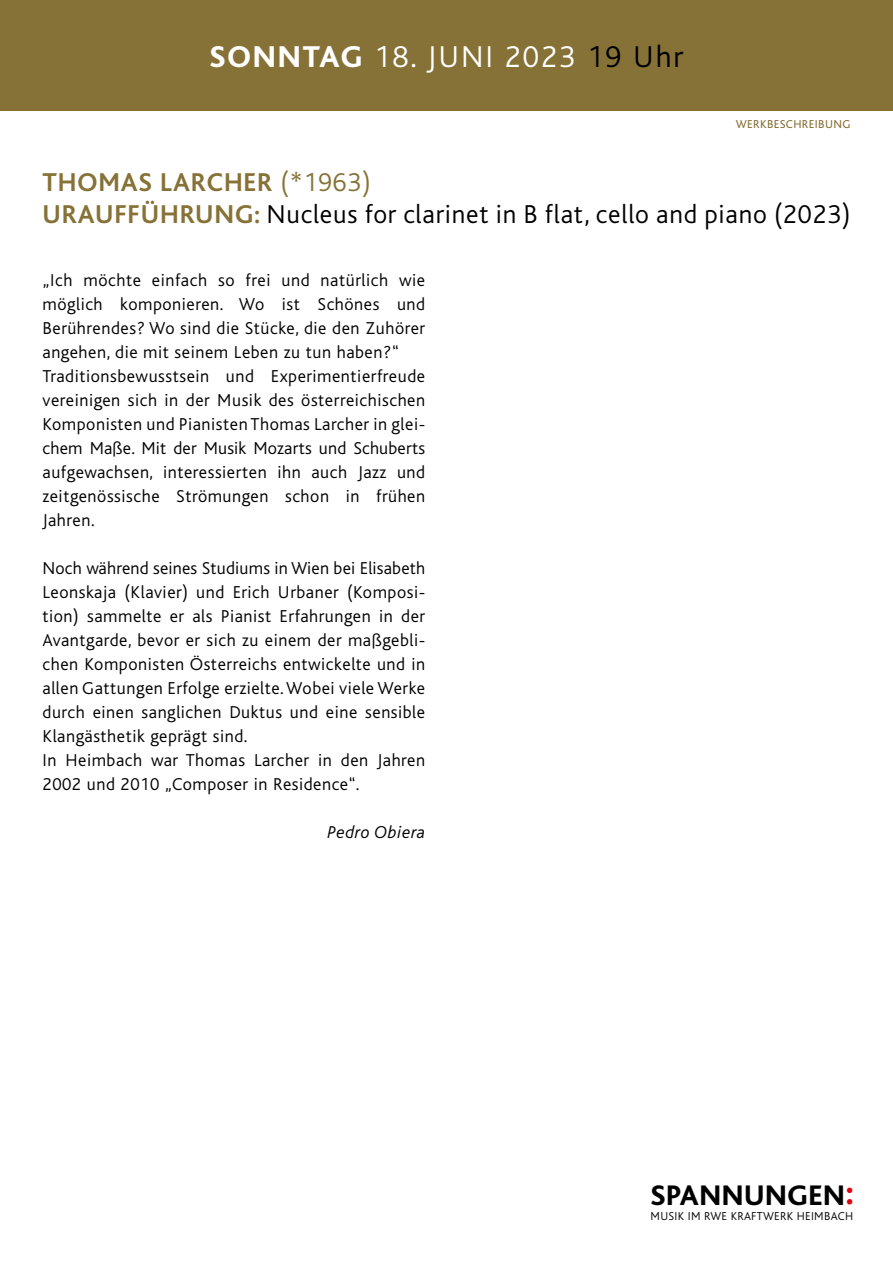
<style>
.page{position:relative;width:893px;height:1263px;background:#fff}
.page>*{position:absolute;margin:0;border:0;box-sizing:border-box;transform-origin:0 0}
.t1{font:300 31.5px "Bliss";letter-spacing:.06em;color:#fff}
.t2{font:800 29.7px "Bliss";letter-spacing:.02em;color:#000}
.t3{font:300 27px/32.4px "Bliss";letter-spacing:.03em;color:#000}
.t4{font:300 18px/24px "Bliss";letter-spacing:.03em;color:#000}
.t5{font:italic 300 18px "Bliss";letter-spacing:.03em;color:#000}
.t6{font:300 12px "Bliss";letter-spacing:.025em;color:#000}
.t7{font:12px "Bliss";letter-spacing:.03em;color:#867137}
.s1{font-weight:800}
.s2{color:#000}
.s3{font-weight:700;color:#867137}
.s4{color:#867137}
.s5{font-size:35.85px;color:#e3000f}
</style>
<div class="page">
<div style="left:0;top:0;width:893px;height:111px;background:#867137"></div>
<h1 class="t1" style="left:210px;top:40px;width:475px"><span class="s1">SONNTAG</span> 18. JUNI 2023 <span class="s2">19 Uhr</span></h1>
<p class="t7" style="left:736px;top:117px;width:116px">WERKBESCHREIBUNG</p>
<h3 class="t3" style="left:43px;top:166px;width:809px"><span class="s3">THOMAS LARCHER</span> <span class="s4">(*1963)<br></span><span class="s3">URAUFFÜHRUNG:</span> Nucleus for clarinet in B flat, cello and piano (2023)</h3>
<p class="t4" style="left:43px;top:268px;width:384px">„Ich möchte einfach so frei und natürlich wie möglich komponieren. Wo ist Schönes und Berührendes? Wo sind die Stücke, die den Zuhörer angehen, die mit seinem Leben zu tun haben?“ Traditionsbewusstsein und Experimentierfreude vereinigen sich in der Musik des österreichischen Komponisten und Pianisten Thomas Larcher in glei&shy;chem Maße. Mit der Musik Mozarts und Schuberts aufgewachsen, interessierten ihn auch Jazz und zeitgenössische Strömungen schon in frühen Jahren.</p>
<p class="t4" style="left:43px;top:556px;width:384px">Noch während seines Studiums in Wien bei Elisabeth Leonskaja (Klavier) und Erich Urbaner (Komposi&shy;tion) sammelte er als Pianist Erfahrungen in der Avantgarde, bevor er sich zu einem der maßgebli&shy;chen Komponisten Österreichs entwickelte und in allen Gattungen Erfolge erzielte. Wobei viele Werke durch einen sanglichen Duktus und eine sensible Klangästhetik geprägt sind.<br>In Heimbach war Thomas Larcher in den Jahren 2002 und 2010 „Composer in Residence“.</p>
<p class="t5" style="left:328px;top:823px;width:99px">Pedro Obiera</p>
<h2 class="t2" style="left:651px;top:1180px;width:205px">SPANNUNGEN<span class="s5">:</span></h2>
<p class="t6" style="left:651px;top:1209px;width:204px">MUSIK IM RWE KRAFTWERK HEIMBACH</p>
</div>
